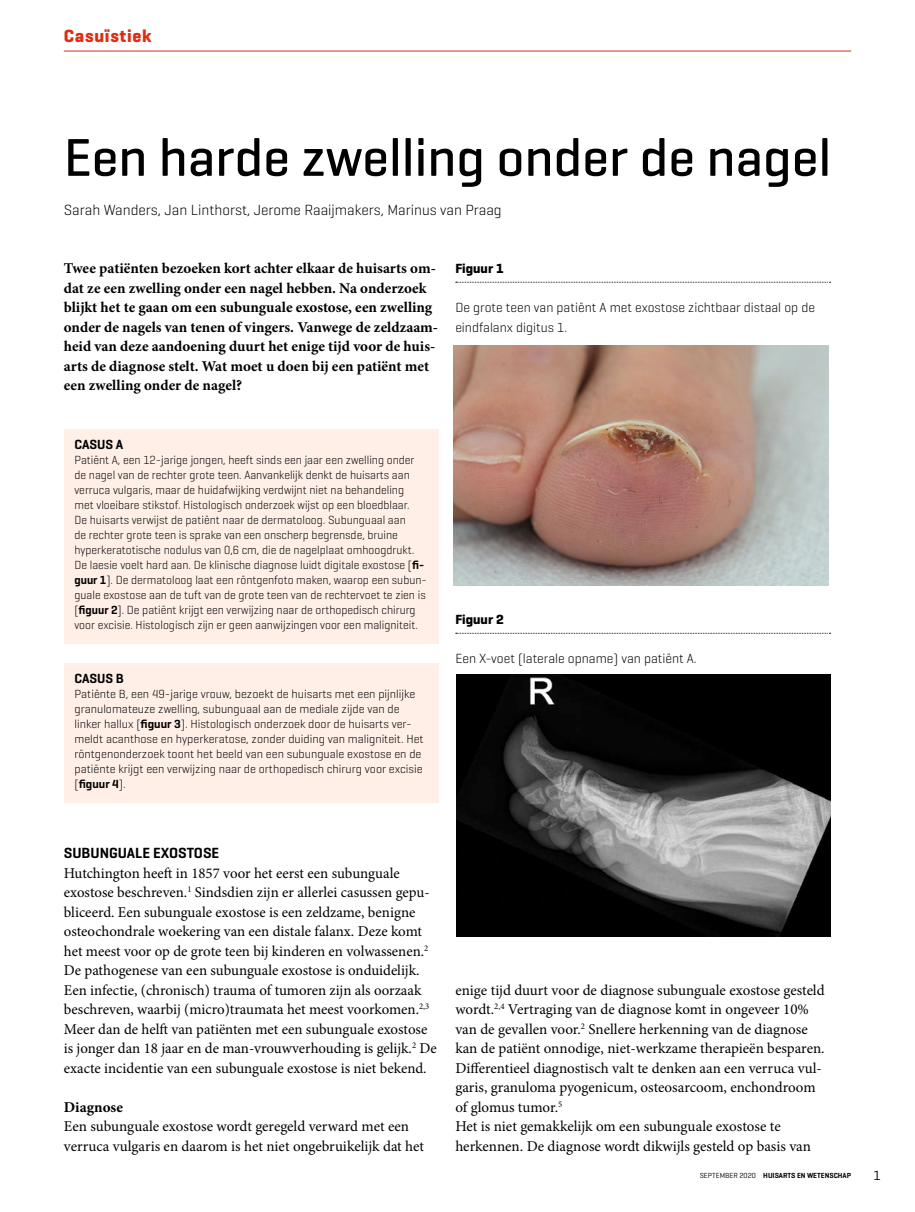
<style>
.page{position:relative;width:915px;height:1212px;background:#fff}
.page>*{position:absolute;margin:0;border:0;box-sizing:border-box;transform-origin:0 0}
.Title_artikelkop{font:500 54px "Geogrotesque";color:#000}
.t1{font:700 18px "Geogrotesque";letter-spacing:.04em;color:#df2d14}
.Para_broodtekst{font:15px/19.5px "Minion Pro";color:#000}
.Para_intro{font:700 15px/19.5px "Minion Pro";color:#000}
.Author_auteur{font:300 15px "Geogrotesque";color:#000}
.SectionHeading_1_tus{font:600 15px "Geogrotesque";color:#000}
.SectionHeading_2_sub{font:700 15px "Minion Pro";color:#000}
.Image_Caption_figuur{font:300 13.5px/19.5px "Geogrotesque";color:#000}
.Image_Caption_figuur-2{font:700 13.5px "Geogrotesque";color:#000}
.Box_Heading_casuskop{font:600 13.5px "Geogrotesque";color:#000}
.t2{font:13.5px "Geogrotesque";color:#000}
.Para_casus_tekst{font:300 12px/15px "Geogrotesque";color:#000}
.t3{font:600 7.5px "Geogrotesque";color:#000}
.t4{font:7.5px "Geogrotesque";color:#000}
.s1{font-weight:600}
.s2{font-weight:400}
</style>
<div class="page">
<hr style="left:64px;top:51px;width:786px;height:1px;background:#df2d14">
<div style="left:64px;top:429px;width:374px;height:215px;background:#ffefe7"></div>
<div style="left:64px;top:663px;width:374px;height:140px;background:#ffefe7"></div>
<svg style="left:455px;top:282px;width:375px;height:1px"></svg>
<img style="left:454px;top:346px;width:374px;height:239px">
<svg style="left:455px;top:633px;width:375px;height:1px"></svg>
<img style="left:456px;top:675px;width:374px;height:261px">
<h2 class="t1" style="left:64px;top:25px;width:89px">Casuïstiek</h2>
<p class="Title_artikelkop" style="left:64px;top:124px;width:768px">Een harde zwelling onder de nagel</p>
<p class="Author_auteur" style="left:64px;top:200px;width:439px">Sarah Wanders, Jan Linthorst, Jerome Raaijmakers, Marinus van Praag</p>
<p class="Para_intro" style="left:64px;top:259px;width:375px">Twee patiënten bezoeken kort achter elkaar de huisarts om&shy;dat ze een zwelling onder een nagel hebben. Na onderzoek blijkt het te gaan om een subunguale exostose, een zwelling onder de nagels van tenen of vingers. Vanwege de zeldzaam&shy;heid van deze aandoening duurt het enige tijd voor de huis&shy;arts de diagnose stelt. Wat moet u doen bij een patiënt met een zwelling onder de nagel?</p>
<p class="Box_Heading_casuskop" style="left:74px;top:436px;width:50px">CASUS A</p>
<p class="Para_casus_tekst" style="left:74px;top:452px;width:354px">Patiënt A, een 12-jarige jongen, heeft sinds een jaar een zwelling onder de nagel van de rechter grote teen. Aanvankelijk denkt de huisarts aan verruca vulgaris, maar de huidafwijking verdwijnt niet na behandeling<br>met vloeibare stikstof. Histologisch onderzoek wijst op een bloedblaar.<br>De huisarts verwijst de patiënt naar de dermatoloog. Subunguaal aan<br>de rechter grote teen is sprake van een onscherp begrensde, bruine hyperkeratotische nodulus van 0,6 cm, die de nagelplaat omhoogdrukt.<br>De laesie voelt hard aan. De klinische diagnose luidt digitale exostose [<span class="s1">fi&shy;guur 1</span>]. De dermatoloog laat een röntgenfoto maken, waarop een subun&shy;guale exostose aan de tuft van de grote teen van de rechtervoet te zien is [<span class="s1">figuur 2</span>]. De patiënt krijgt een verwijzing naar de orthopedisch chirurg voor excisie. Histologisch zijn er geen aanwijzingen voor een maligniteit.</p>
<p class="Box_Heading_casuskop" style="left:74px;top:670px;width:51px">CASUS B</p>
<p class="Para_casus_tekst" style="left:74px;top:686px;width:350px">Patiënte B, een 49-jarige vrouw, bezoekt de huisarts met een pijnlijke granulomateuze zwelling, subunguaal aan de mediale zijde van de linker hallux [<span class="s1">figuur 3</span>]. Histologisch onderzoek door de huisarts ver&shy;meldt acanthose en hyperkeratose, zonder duiding van maligniteit. Het röntgenonderzoek toont het beeld van een subunguale exostose en de patiënte krijgt een verwijzing naar de orthopedisch chirurg voor excisie [<span class="s1">figuur 4</span>].</p>
<p class="Image_Caption_figuur-2" style="left:455px;top:260px;width:50px">Figuur 1</p>
<p class="Image_Caption_figuur" style="left:455px;top:298px;width:361px">De grote teen van patiënt A met exostose zichtbaar distaal op de eindfalanx digitus 1.</p>
<p class="Image_Caption_figuur-2" style="left:455px;top:611px;width:50px">Figuur 2</p>
<p class="Image_Caption_figuur" style="left:455px;top:649px;width:243px">Een X-voet (laterale opname) van patiënt A.</p>
<p class="SectionHeading_1_tus" style="left:64px;top:844px;width:157px">SUBUNGUALE EXOSTOSE</p>
<p class="Para_broodtekst" style="left:64px;top:863px;width:374px">Hutchington heeft in 1857 voor het eerst een subunguale exostose beschreven.<sup>1</sup> Sindsdien zijn er allerlei casussen gepu&shy;bliceerd. Een subunguale exostose is een zeldzame, benigne osteochondrale woekering van een distale falanx. Deze komt het meest voor op de grote teen bij kinderen en volwassenen.<sup>2<br></sup>De pathogenese van een subunguale exostose is onduidelijk.<br>Een infectie, (chronisch) trauma of tumoren zijn als oorzaak beschreven, waarbij (micro)traumata het meest voorkomen.<sup>2,3<br></sup>Meer dan de helft van patiënten met een subunguale exostose is jonger dan 18 jaar en de man-vrouwverhouding is gelijk.<sup>2</sup> De exacte incidentie van een subunguale exostose is niet bekend.</p>
<p class="SectionHeading_2_sub" style="left:64px;top:1096px;width:61px">Diagnose</p>
<p class="Para_broodtekst" style="left:64px;top:1117px;width:362px">Een subunguale exostose wordt geregeld verward met een verruca vulgaris en daarom is het niet ongebruikelijk dat het</p>
<p class="Para_broodtekst" style="left:455px;top:980px;width:371px">enige tijd duurt voor de diagnose subunguale exostose gesteld wordt.<sup>2,4</sup> Vertraging van de diagnose komt in ongeveer 10% van de gevallen voor.<sup>2</sup> Snellere herkenning van de diagnose kan de patiënt onnodige, niet-werkzame therapieën besparen.<br>Differentieel diagnostisch valt te denken aan een verruca vul&shy;garis, granuloma pyogenicum, osteosarcoom, enchondroom of glomus tumor.<sup>5</sup></p>
<p class="Para_broodtekst" style="left:455px;top:1117px;width:357px">Het is niet gemakkelijk om een subunguale exostose te herkennen. De diagnose wordt dikwijls gesteld op basis van</p>
<p class="t3" style="left:699px;top:1171px;width:153px"><span class="s2">SEPTEM BER 2020</span> HUISARTS EN WETENSCHAP</p>
<p class="t4" style="left:715px;top:1171px;width:42px">MAAND NULL</p>
<p class="t2" style="left:873px;top:1166px;width:9px">1</p>
</div>
